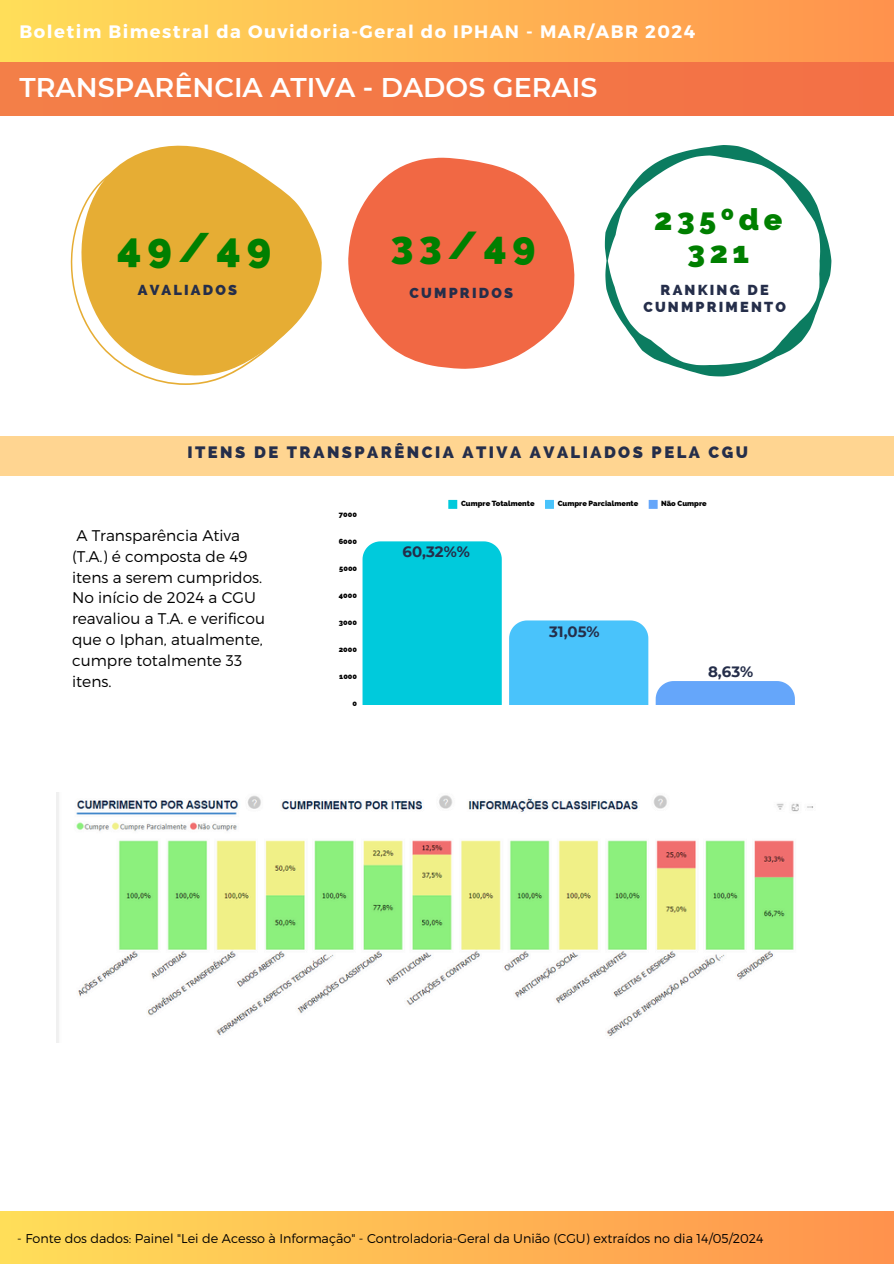
<style>
.page{position:relative;width:894px;height:1264px;background:#fff}
.page>*{position:absolute;margin:0;border:0;box-sizing:border-box;transform-origin:0 0}
.t1{font:800 41.4px "Raleway";color:#007f00}
.t2{font:800 39px "Raleway";color:#007f00}
.t3{font:800 30.45px "Raleway";letter-spacing:.15em;color:#007f00}
.t4{font:600 27px "Montserrat";color:#fff}
.t5{font:700 18px "Montserrat";letter-spacing:.08em;color:#fff}
.t6{font:800 16.5px "Raleway";letter-spacing:.15em;color:#252e4a}
.t7{font:300 15.45px/20.9px "Montserrat";color:#000}
.t8{font:700 15px "Montserrat";color:#252e4a}
.t9{font:800 14.55px/16.4px "Raleway";letter-spacing:.15em;color:#252e4a;text-align:center}
.t10{font:300 12.75px "Montserrat";color:#000}
.t11{font:800 7.5px "Raleway";color:#000}
</style>
<div class="page">
<div style="left:0;top:0;width:893px;height:1263px;background:linear-gradient(to right,#ffdf5c,#ff9450)"></div>
<div style="left:0;top:62px;width:893px;height:55px;background:#f37847"></div>
<div style="left:0;top:117px;width:893px;height:1093px;background:#fff"></div>
<div style="left:0;top:435px;width:893px;height:40px;background:#ffd591"></div>
<img style="left:56px;top:792px;width:757px;height:250px">
<div style="left:448px;top:500px;width:9px;height:9px;background:#00cadc"></div>
<div style="left:545px;top:500px;width:9px;height:9px;background:#49c3fb"></div>
<div style="left:648px;top:500px;width:9px;height:9px;background:#65a6fa"></div>
<div style="left:362px;top:541px;width:139px;height:163px;background:#00cadc"></div>
<div style="left:509px;top:620px;width:139px;height:84px;background:#49c3fb"></div>
<div style="left:655px;top:681px;width:139px;height:23px;background:#65a6fa"></div>
<svg style="left:136px;top:145px;width:186px;height:152px"></svg>
<svg style="left:70px;top:155px;width:244px;height:230px;fill:#e6ad34"></svg>
<svg style="left:348px;top:158px;width:226px;height:211px;fill:#f16844"></svg>
<svg style="left:604px;top:145px;width:226px;height:231px"></svg>
<p class="t5" style="left:20px;top:20px;width:676px">Boletim Bimestral da Ouvidoria-Geral do IPHAN - MAR/ABR 2024</p>
<p class="t4" style="left:20px;top:71px;width:579px">TRANSPARÊNCIA ATIVA - DADOS GERAIS</p>
<h1 class="t1" style="left:117px;top:223px;width:156px">49/49</h1>
<p class="t2" style="left:390px;top:222px;width:146px">33/49</p>
<h3 class="t3" style="left:654px;top:201px;width:130px">235ºde</h3>
<h3 class="t3" style="left:687px;top:235px;width:63px">321</h3>
<h6 class="t9" style="left:138px;top:282px;width:101px">AVALIADOS</h6>
<p class="t9" style="left:643px;top:282px;width:144px">RANKING DE<br>CUNMPRIMENTO</p>
<h1 class="t9" style="left:409px;top:285px;width:105px">CUMPRIDOS</h1>
<h2 class="t6" style="left:187px;top:442px;width:562px">ITENS DE TRANSPARÊNCIA ATIVA AVALIADOS PELA CGU</h2>
<p class="t7" style="left:72px;top:524px;width:192px">A Transparência Ativa (T.A.) é composta de 49 itens a serem cumpridos.</p>
<p class="t7" style="left:72px;top:586px;width:194px">No início de 2024 a CGU reavaliou a T.A. e verificou que o Iphan, atualmente, cumpre totalmente 33 itens.</p>
<p class="t11" style="left:339px;top:510px;width:20px">7000</p>
<p class="t11" style="left:338px;top:537px;width:20px">6000</p>
<p class="t11" style="left:339px;top:564px;width:19px">5000</p>
<p class="t11" style="left:339px;top:591px;width:20px">4000</p>
<p class="t11" style="left:339px;top:618px;width:20px">3000</p>
<p class="t11" style="left:338px;top:645px;width:20px">2000</p>
<p class="t11" style="left:339px;top:672px;width:19px">1000</p>
<p class="t11" style="left:352px;top:699px;width:6px">0</p>
<p class="t11" style="left:461px;top:499px;width:75px">Cumpre Totalmente</p>
<p class="t11" style="left:557px;top:499px;width:82px">Cumpre Parcialmente</p>
<p class="t11" style="left:661px;top:499px;width:47px">Não Cumpre</p>
<p class="t8" style="left:402px;top:542px;width:69px">60,32%%</p>
<h4 class="t8" style="left:549px;top:623px;width:52px">31,05%</h4>
<h6 class="t8" style="left:708px;top:662px;width:47px">8,63%</h6>
<h6 class="t10" style="left:17px;top:1230px;width:747px">- Fonte dos dados: Painel "Lei de Acesso à Informação" - Controladoria-Geral da União (CGU) extraídos no dia 14/05/2024</h6>
</div>
